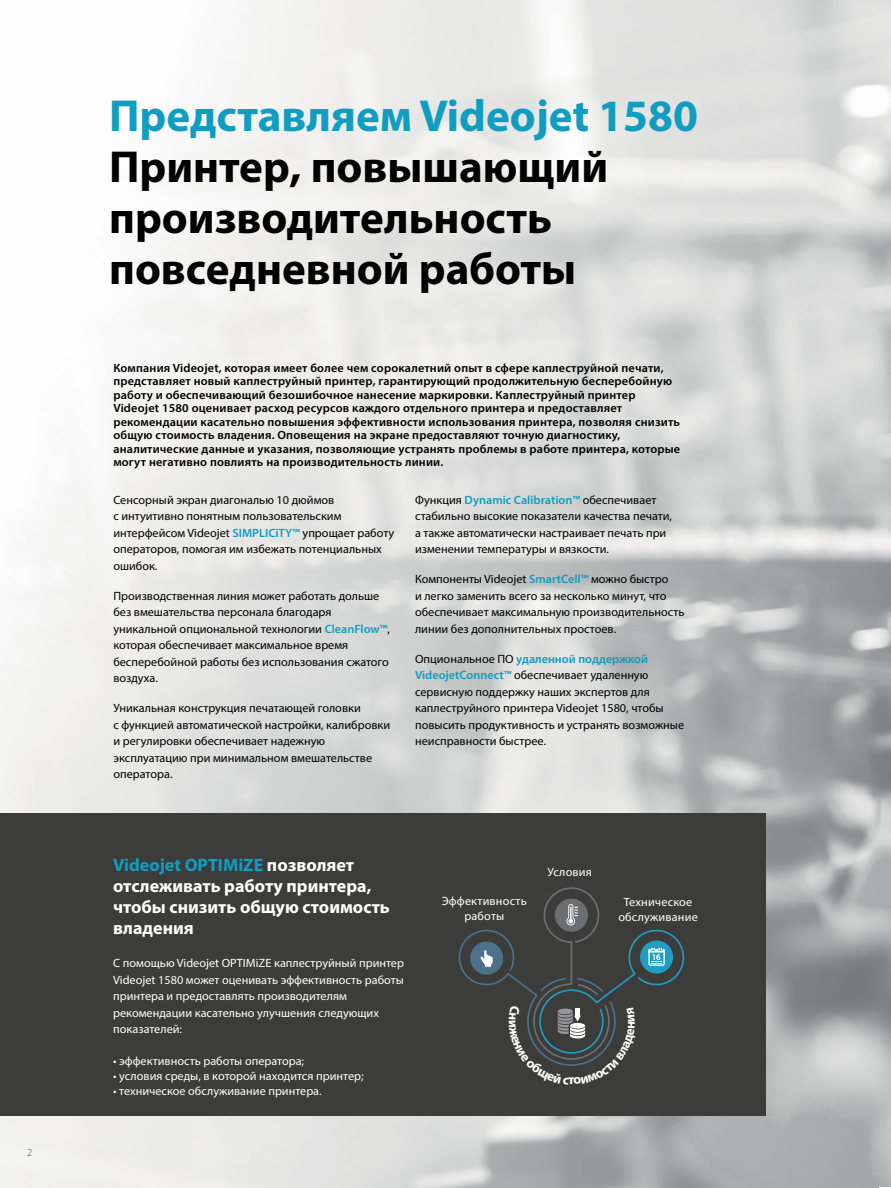
<style>
.page{position:relative;width:891px;height:1188px;background:#fff}
.page>*{position:absolute;margin:0;border:0;box-sizing:border-box;transform-origin:0 0}
.t1{font:700 45px/51px "Myriad Pro";color:#000}
.t2{font:700 45px "Myriad Pro";color:#109dc1}
.t3{font:700 18px/21px "Myriad Pro";color:#fff}
.t4{font:12px/16.5px "Myriad Pro";color:#000}
.t5{font:600 12px/13.5px "Myriad Pro";letter-spacing:.015em;color:#000}
.t6{font:12px/16.5px "Myriad Pro";color:#fff;text-align:center}
.t7{font:300 10.5px "Myriad Pro";color:#414042}
.s1{font-weight:600;color:#109dc1}
.s2{color:#109dc1}
</style>
<div class="page">
<div style="left:0;top:813px;width:766px;height:303px;background:#3c3c3b"></div>
<svg style="left:458px;top:887px;width:227px;height:179px"></svg>
<p class="t7" style="left:27px;top:1147px;width:7px">2</p>
<h1 class="t2" style="left:109px;top:86px;width:591px">Представляем Videojet 1580</h1>
<h1 class="t1" style="left:109px;top:140px;width:501px">Принтер, повышающий производительность повседневной работы</h1>
<p class="t5" style="left:113px;top:360px;width:568px">Компания Videojet, которая имеет более чем сорокалетний опыт в сфере каплеструйной печати, представляет новый каплеструйный принтер, гарантирующий продолжительную бесперебойную работу и обеспечивающий безошибочное нанесение маркировки. Каплеструйный принтер Videojet 1580 оценивает расход ресурсов каждого отдельного принтера и предоставляет рекомендации касательно повышения эффективности использования принтера, позволяя снизить общую стоимость владения. Оповещения на экране предоставляют точную диагностику, аналитические данные и указания, позволяющие устранять проблемы в работе принтера, которые могут негативно повлиять на производительность линии.</p>
<p class="t4" style="left:113px;top:491px;width:282px">Сенсорный экран диагональю 10 дюймов<br>с интуитивно понятным пользовательским интерфейсом Videojet <span class="s1">SIMPLICiTY™</span> упрощает работу операторов, помогая им избежать потенциальных ошибок.</p>
<p class="t4" style="left:113px;top:587px;width:278px">Производственная линия может работать дольше без вмешательства персонала благодаря уникальной опциональной технологии <span class="s1">CleanFlow™</span>, которая обеспечивает максимальное время бесперебойной работы без использования сжатого воздуха.</p>
<p class="t4" style="left:113px;top:700px;width:278px">Уникальная конструкция печатающей головки<br>с функцией автоматической настройки, калибровки и регулировки обеспечивает надежную эксплуатацию при минимальном вмешательстве оператора.</p>
<p class="t4" style="left:415px;top:491px;width:259px">Функция <span class="s1">Dynamic Calibration™</span> обеспечивает стабильно высокие показатели качества печати, а также автоматически настраивает печать при изменении температуры и вязкости.</p>
<p class="t4" style="left:415px;top:571px;width:271px">Компоненты Videojet <span class="s1">SmartCell™</span> можно быстро<br>и легко заменить всего за несколько минут, что обеспечивает максимальную производительность линии без дополнительных простоев.</p>
<p class="t4" style="left:415px;top:650px;width:271px">Опциональное ПО <span class="s1">удаленной поддержкой VideojetConnect™</span> обеспечивает удаленную сервисную поддержку наших экспертов для каплеструйного принтера Videojet 1580, чтобы повысить продуктивность и устранять возможные неисправности быстрее.</p>
<h2 class="t3" style="left:113px;top:854px;width:278px"><span class="s2">Videojet OPTIMiZE</span> позволяет отслеживать работу принтера, чтобы снизить общую стоимость владения</h2>
<p class="t6" style="left:113px;top:955px;width:292px;text-align:left">С помощью Videojet OPTIMiZE каплеструйный принтер Videojet 1580 может оценивать эффективность работы принтера и предоставлять производителям рекомендации касательно улучшения следующих показателей:</p>
<p class="t6" style="left:113px;top:1052px;width:192px">• эффективность работы оператора;</p>
<p class="t6" style="left:113px;top:1067px;width:252px">• условия среды, в которой находится принтер;</p>
<p class="t6" style="left:113px;top:1082px;width:210px">• техническое обслуживание принтера.</p>
<p class="t6" style="left:442px;top:893px;width:87px;line-height:15px">Эффективность работы</p>
<p class="t6" style="left:547px;top:863px;width:46px">Условия</p>
<p class="t6" style="left:618px;top:894px;width:81px;line-height:15px">Техническое обслуживание</p>
</div>
